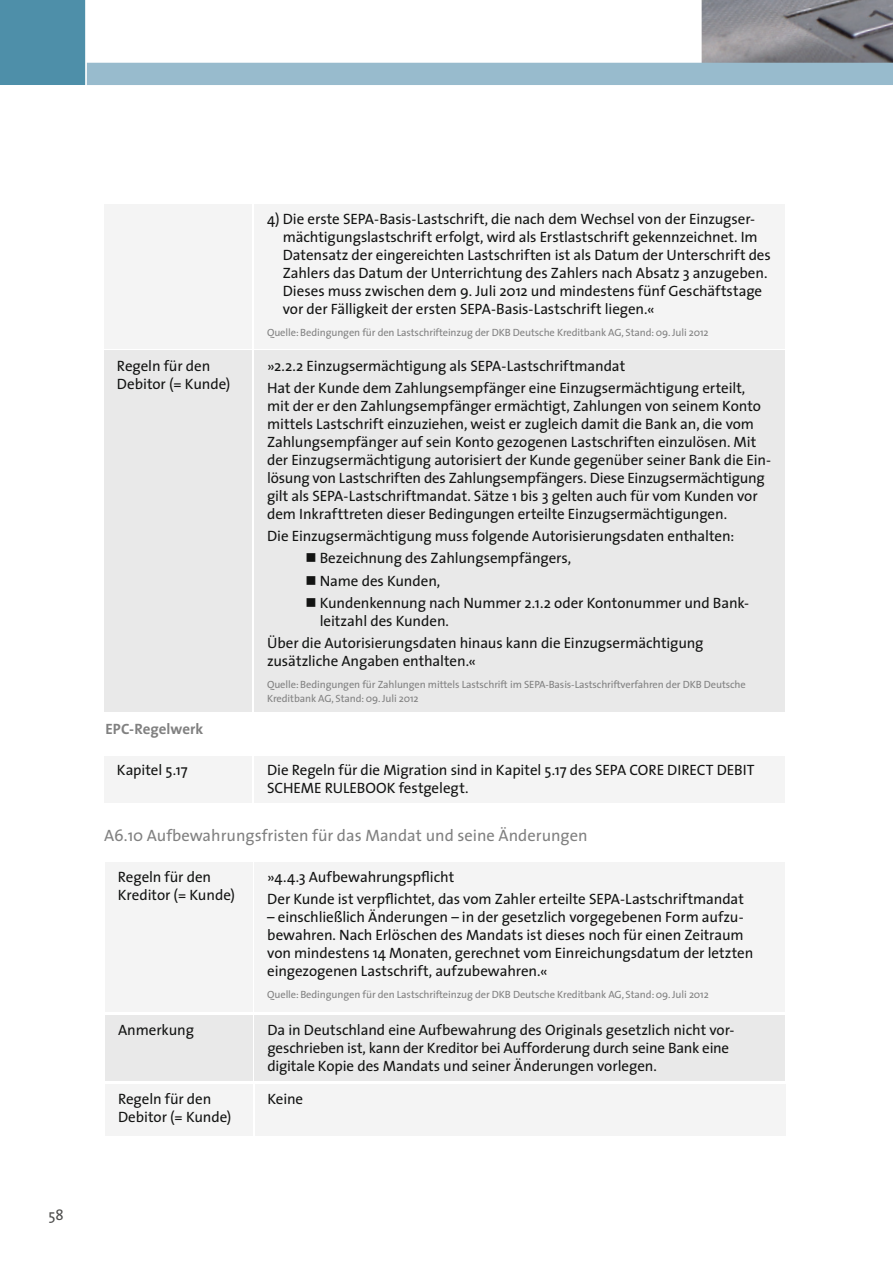
<style>
.page{position:relative;width:893px;height:1263px;background:#fff}
.page>*{position:absolute;margin:0;border:0;box-sizing:border-box;transform-origin:0 0}
.t1{font:16.5px "The Sans";color:#818181}
.t2{font:15px/18px "The Sans";letter-spacing:-.005em;color:#131413}
.t3{font:700 15px "The Sans";color:#818181}
.t4{font:15px "The Sans";color:#4d4d4c}
.t5{font:10.5px/13.5px "The Sans";letter-spacing:-.01em;color:#818181}
</style>
<div class="page">
<img style="left:702px;top:0;width:191px;height:63px">
<div style="left:86px;top:63px;width:807px;height:22px;background:#98bbcd"></div>
<div style="left:0;top:0;width:87px;height:85px;background:#4e8fa9"></div>
<div style="left:104px;top:204px;width:148px;height:145px;background:#f4f4f4"></div>
<div style="left:104px;top:351px;width:148px;height:361px;background:#e9e9e9"></div>
<div style="left:254px;top:204px;width:531px;height:145px;background:#f4f4f4"></div>
<div style="left:254px;top:351px;width:531px;height:361px;background:#e9e9e9"></div>
<div style="left:104px;top:756px;width:148px;height:46px;background:#f4f4f4"></div>
<div style="left:254px;top:756px;width:531px;height:46px;background:#f4f4f4"></div>
<div style="left:105px;top:862px;width:147px;height:149px;background:#f4f4f4"></div>
<div style="left:254px;top:862px;width:531px;height:149px;background:#f4f4f4"></div>
<div style="left:105px;top:1015px;width:147px;height:66px;background:#e9e9e9"></div>
<div style="left:255px;top:1015px;width:530px;height:66px;background:#e9e9e9"></div>
<div style="left:105px;top:1084px;width:147px;height:51px;background:#f4f4f4"></div>
<div style="left:255px;top:1084px;width:530px;height:51px;background:#f4f4f4"></div>
<p class="t4" style="left:49px;top:1205px;width:17px">58</p>
<p class="t2" style="left:117px;top:357px;width:115px">Regeln für den<br>Debitor (= Kunde)</p>
<p class="t2" style="left:283px;top:210px;width:490px;text-indent:-16px">4) Die erste SEPA-Basis-Lastschrift, die nach dem Wechsel von der Einzugser&shy;mächtigungslastschrift erfolgt, wird als Erstlastschrift gekennzeichnet. Im Datensatz der eingereichten Lastschriften ist als Datum der Unterschrift des Zahlers das Datum der Unterrichtung des Zahlers nach Absatz 3 anzugeben.<br>Dieses muss zwischen dem 9. Juli 2012 und mindestens fünf Geschäftstage vor der Fälligkeit der ersten SEPA-Basis-Lastschrift liegen.«</p>
<p class="t5" style="left:267px;top:326px;width:443px">Quelle: Bedingungen für den Lastschrifteinzug der DKB Deutsche Kreditbank AG, Stand: 09. Juli 2012</p>
<p class="t2" style="left:267px;top:354px;width:480px;line-height:22.2px">»2.2.2 Einzugsermächtigung als SEPA-Lastschriftmandat<br>Hat der Kunde dem Zahlungsempfänger eine Einzugsermächtigung erteilt,</p>
<p class="t2" style="left:267px;top:397px;width:505px">mit der er den Zahlungsempfänger ermächtigt, Zahlungen von seinem Konto mittels Lastschrift einzuziehen, weist er zugleich damit die Bank an, die vom Zahlungsempfänger auf sein Konto gezogenen Lastschriften einzulösen. Mit der Einzugsermächtigung autorisiert der Kunde gegenüber seiner Bank die Ein&shy;lösung von Lastschriften des Zahlungsempfängers. Diese Einzugsermächtigung gilt als SEPA-Lastschriftmandat. Sätze 1 bis 3 gelten auch für vom Kunden vor dem Inkrafttreten dieser Bedingungen erteilte Einzugsermächtigungen.</p>
<p class="t2" style="left:267px;top:527px;width:469px">Die Einzugsermächtigung muss folgende Autorisierungsdaten enthalten:</p>
<p class="t2" style="left:267px;top:549px;width:306px">■ Bezeichnung des Zahlungsempfängers,</p>
<p class="t2" style="left:267px;top:572px;width:175px">■ Name des Kunden,</p>
<p class="t2" style="left:320px;top:594px;width:431px;text-indent:-53px">■ Kundenkennung nach Nummer 2.1.2 oder Kontonummer und Bank&shy;leitzahl des Kunden.</p>
<p class="t2" style="left:267px;top:634px;width:438px">Über die Autorisierungsdaten hinaus kann die Einzugsermächtigung zusätzliche Angaben enthalten.«</p>
<p class="t5" style="left:267px;top:678px;width:480px">Quelle: Bedingungen für Zahlungen mittels Lastschrift im SEPA-Basis-Lastschriftverfahren der DKB Deutsche<br>Kreditbank AG, Stand: 09. Juli 2012</p>
<p class="t3" style="left:106px;top:720px;width:99px">EPC-Regelwerk</p>
<p class="t2" style="left:117px;top:761px;width:72px">Kapitel 5.17</p>
<p class="t2" style="left:267px;top:761px;width:489px">Die Regeln für die Migration sind in Kapitel 5.17 des SEPA CORE DIRECT DEBIT<br>SCHEME RULEBOOK festgelegt.</p>
<p class="t1" style="left:104px;top:824px;width:485px">A6.10 Aufbewahrungsfristen für das Mandat und seine Änderungen</p>
<p class="t2" style="left:118px;top:868px;width:119px">Regeln für den<br>Kreditor (= Kunde)</p>
<p class="t2" style="left:267px;top:866px;width:478px;line-height:22.2px">»4.4.3 Aufbewahrungspflicht<br>Der Kunde ist verpflichtet, das vom Zahler erteilte SEPA-Lastschriftmandat</p>
<p class="t2" style="left:267px;top:908px;width:488px">– einschließlich Änderungen – in der gesetzlich vorgegebenen Form aufzu&shy;bewahren. Nach Erlöschen des Mandats ist dieses noch für einen Zeitraum von mindestens 14 Monaten, gerechnet vom Einreichungsdatum der letzten eingezogenen Lastschrift, aufzubewahren.«</p>
<p class="t5" style="left:267px;top:988px;width:443px">Quelle: Bedingungen für den Lastschrifteinzug der DKB Deutsche Kreditbank AG, Stand: 09. Juli 2012</p>
<p class="t2" style="left:118px;top:1021px;width:78px">Anmerkung</p>
<p class="t2" style="left:267px;top:1021px;width:468px">Da in Deutschland eine Aufbewahrung des Originals gesetzlich nicht vor&shy;geschrieben ist, kann der Kreditor bei Aufforderung durch seine Bank eine digitale Kopie des Mandats und seiner Änderungen vorlegen.</p>
<p class="t2" style="left:118px;top:1089px;width:115px">Regeln für den<br>Debitor (= Kunde)</p>
<p class="t2" style="left:267px;top:1089px;width:37px">Keine</p>
</div>
